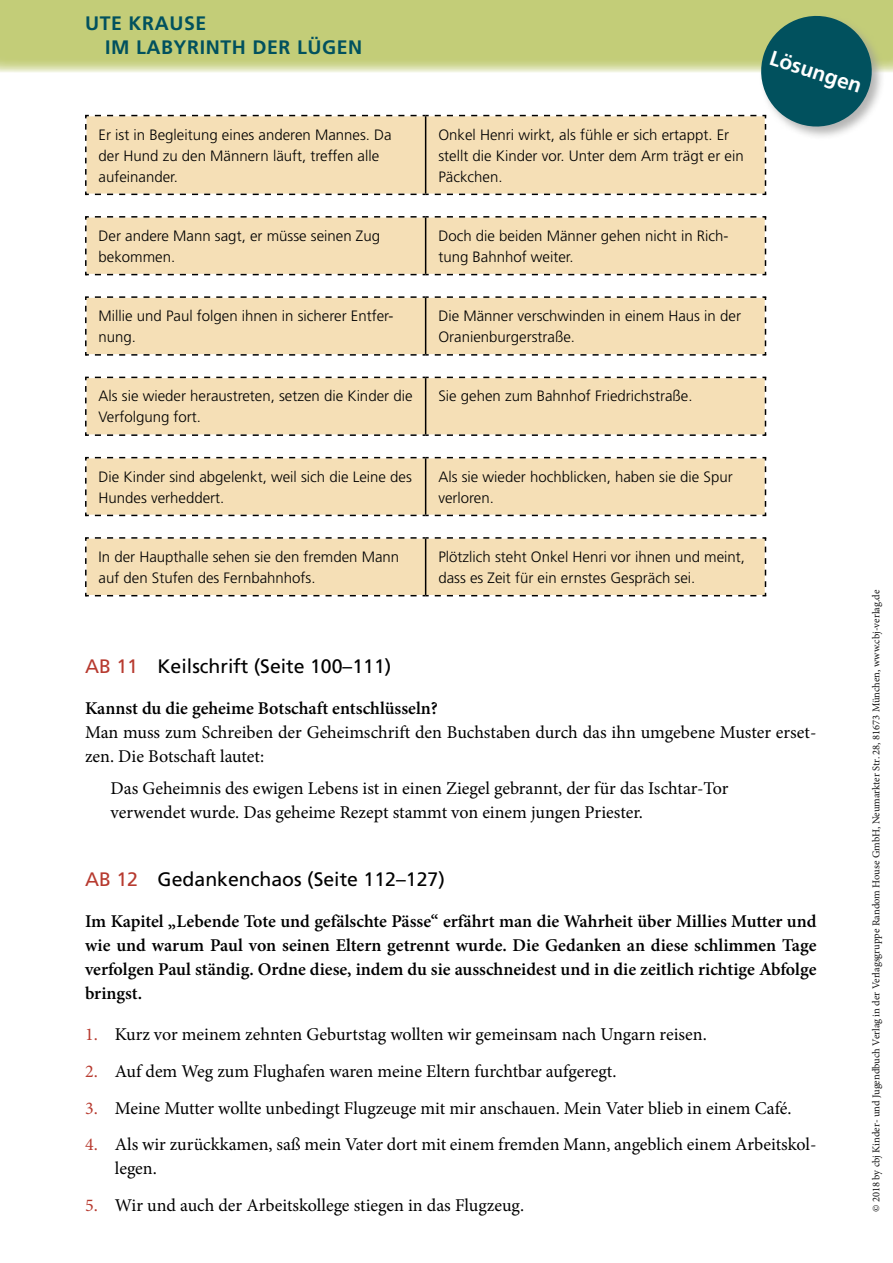
<style>
.page{position:relative;width:893px;height:1263px;background:#fff}
.page>*{position:absolute;margin:0;border:0;box-sizing:border-box;transform-origin:0 0}
.t1{font:700 21px "Frutiger LT Pro";color:#fff}
.t2{font:19.5px "Frutiger LT Pro";color:#000}
.t3{font:700 19.5px/24px "Frutiger LT Pro";letter-spacing:.03em;color:#01515e}
.t4{font:18px/24px "Minion Pro";color:#000}
.t5{font:600 18px/24px "Minion Pro";color:#000;text-align:justify}
.t6{font:300 15px/21px "Frutiger LT Pro";color:#000}
.t7{font:10.5px "Minion Pro";color:#131313}
.s1{color:#b73a2f}
</style>
<div class="page">
<div style="left:0;top:0;width:893px;height:72px;background:#c3cd78"></div>
<div style="left:759px;top:14px;width:127px;height:127px;background:#9d9d9c;opacity:.75"></div>
<svg style="left:84px;top:14px;width:794px;height:182px"></svg>
<hr style="left:425px;top:116px;width:1px;height:78px;background:#000">
<svg style="left:85px;top:216px;width:682px;height:60px;background:#eedab4"></svg>
<hr style="left:425px;top:218px;width:1px;height:56px;background:#000">
<svg style="left:85px;top:296px;width:682px;height:60px;background:#eedab4"></svg>
<hr style="left:425px;top:298px;width:1px;height:56px;background:#000">
<svg style="left:85px;top:376px;width:682px;height:60px;background:#eedab4"></svg>
<hr style="left:425px;top:378px;width:1px;height:56px;background:#000">
<svg style="left:85px;top:456px;width:682px;height:61px;background:#efdab5"></svg>
<hr style="left:425px;top:458px;width:1px;height:57px;background:#000">
<svg style="left:85px;top:537px;width:682px;height:60px;background:#eedab4"></svg>
<hr style="left:425px;top:539px;width:1px;height:56px;background:#000">
<h2 class="t3" style="left:105px;top:12px;width:259px;text-indent:-20px">UTE KRAUSE<br>IM LABYRINTH DER LÜGEN</h2>
<p class="t6" style="left:99px;top:124px;width:295px">Er ist in Begleitung eines anderen Mannes. Da der Hund zu den Männern läuft, treffen alle aufeinander.</p>
<p class="t6" style="left:438px;top:124px;width:307px">Onkel Henri wirkt, als fühle er sich ertappt. Er stellt die Kinder vor. Unter dem Arm trägt er ein<br>Päckchen.</p>
<h1 class="t1" style="left:774px;top:45px;width:97px;rotate:18deg">Lösungen</h1>
<p class="t6" style="left:99px;top:225px;width:283px">Der andere Mann sagt, er müsse seinen Zug bekommen.</p>
<p class="t6" style="left:438px;top:225px;width:292px">Doch die beiden Männer gehen nicht in Rich&shy;tung Bahnhof weiter.</p>
<p class="t6" style="left:99px;top:306px;width:296px">Millie und Paul folgen ihnen in sicherer Entfer&shy;nung.</p>
<p class="t6" style="left:438px;top:306px;width:304px">Die Männer verschwinden in einem Haus in der<br>Oranienburgerstraße.</p>
<p class="t6" style="left:99px;top:386px;width:315px">Als sie wieder heraustreten, setzen die Kinder die<br>Verfolgung fort.</p>
<p class="t6" style="left:438px;top:386px;width:256px">Sie gehen zum Bahnhof Friedrichstraße.</p>
<p class="t6" style="left:99px;top:466px;width:315px">Die Kinder sind abgelenkt, weil sich die Leine des<br>Hundes verheddert.</p>
<p class="t6" style="left:438px;top:466px;width:296px">Als sie wieder hochblicken, haben sie die Spur verloren.</p>
<p class="t6" style="left:99px;top:546px;width:302px">In der Haupthalle sehen sie den fremden Mann auf den Stufen des Fernbahnhofs.</p>
<p class="t6" style="left:438px;top:546px;width:308px">Plötzlich steht Onkel Henri vor ihnen und meint, dass es Zeit für ein ernstes Gespräch sei.</p>
<h2 class="t2" style="left:85px;top:655px;width:308px"><span class="s1">AB 11</span> Keilschrift (Seite 100–111)</h2>
<p class="t5" style="left:85px;top:696px;width:354px">Kannst du die geheime Botschaft entschlüsseln?</p>
<p class="t4" style="left:85px;top:720px;width:733px">Man muss zum Schreiben der Geheimschrift den Buchstaben durch das ihn umgebene Muster erset&shy;zen. Die Botschaft lautet:</p>
<p class="t4" style="left:111px;top:777px;width:619px">Das Geheimnis des ewigen Lebens ist in einen Ziegel gebrannt, der für das Ischtar-Tor verwendet wurde. Das geheime Rezept stammt von einem jungen Priester.</p>
<h2 class="t2" style="left:85px;top:868px;width:361px"><span class="s1">AB 12</span> Gedankenchaos (Seite 112–127)</h2>
<p class="t5" style="left:85px;top:909px;width:733px">Im Kapitel „Lebende Tote und gefälschte Pässe“ erfährt man die Wahrheit über Millies Mutter und wie und warum Paul von seinen Eltern getrennt wurde. Die Gedanken an diese schlimmen Tage verfolgen Paul ständig. Ordne diese, indem du sie ausschneidest und in die zeitlich richtige Abfolge bringst.</p>
<p class="t4" style="left:85px;top:1022px;width:623px"><span class="s1">1.</span> Kurz vor meinem zehnten Geburtstag wollten wir gemeinsam nach Ungarn reisen.</p>
<p class="t4" style="left:85px;top:1059px;width:533px"><span class="s1">2.</span> Auf dem Weg zum Flughafen waren meine Eltern furchtbar aufgeregt.</p>
<p class="t4" style="left:85px;top:1096px;width:708px"><span class="s1">3.</span> Meine Mutter wollte unbedingt Flugzeuge mit mir anschauen. Mein Vater blieb in einem Café.</p>
<p class="t4" style="left:115px;top:1132px;width:703px;text-indent:-30px"><span class="s1">4.</span> Als wir zurückkamen, saß mein Vater dort mit einem fremden Mann, angeblich einem Arbeitskol&shy;legen.</p>
<p class="t4" style="left:85px;top:1193px;width:441px"><span class="s1">5.</span> Wir und auch der Arbeitskollege stiegen in das Flugzeug.</p>
<p class="t7" style="left:869px;top:1212px;width:624px;rotate:-90deg">© 2018 by cbj Kinder- und Jugendbuch Verlag in der Verlagsgruppe Random House GmbH, Neumarkter Str. 28, 81673 München, www.cbj-verlag.de</p>
</div>
